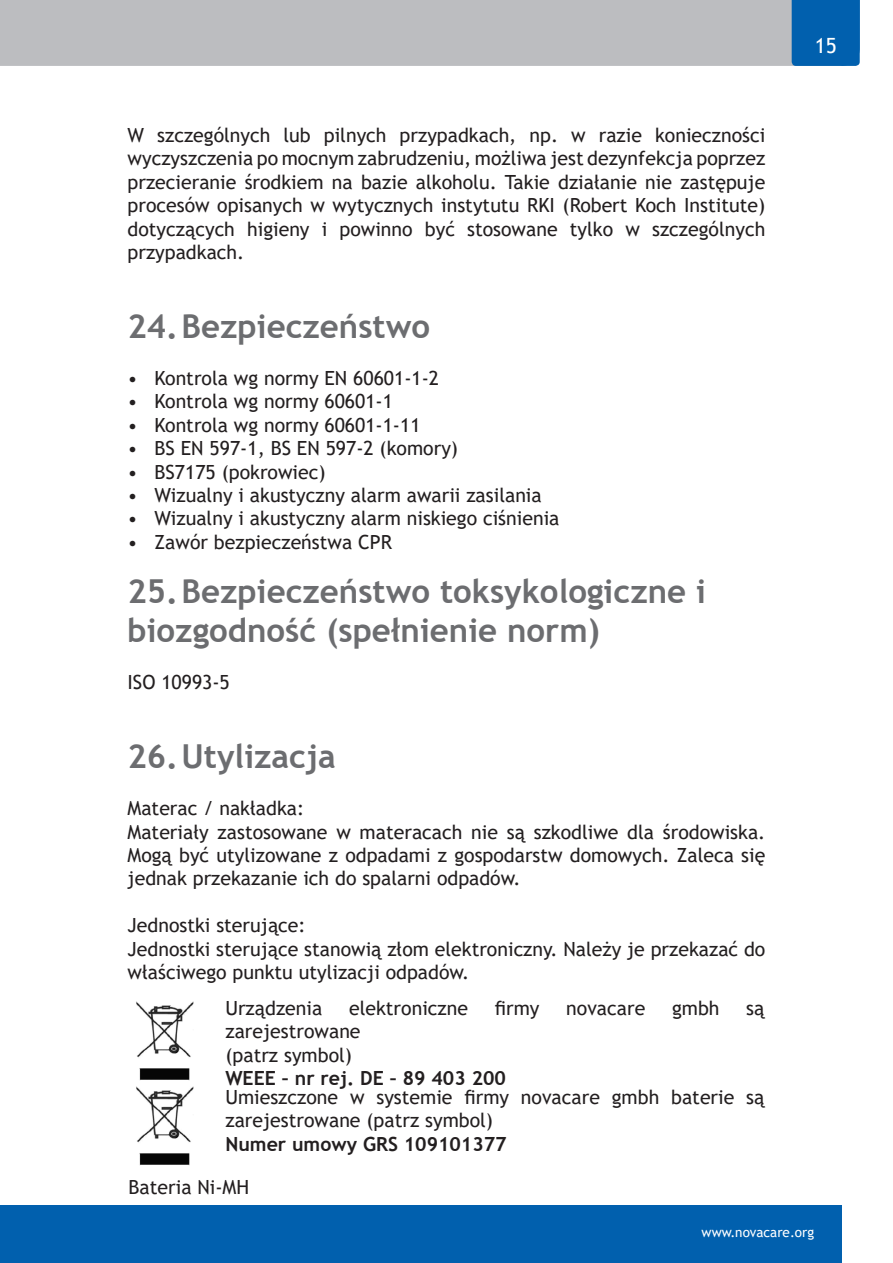
<style>
.page{position:relative;width:893px;height:1263px;background:#fff}
.page>*{position:absolute;margin:0;border:0;box-sizing:border-box;transform-origin:0 0}
.t1{font:700 33px/39.6px "Trebuchet MS";color:#6c6d70}
.t2{font:21px "Trebuchet MS";color:#fff}
.t3{font:19.5px/23.4px "Trebuchet MS";color:#231f20}
.t4{font:700 19.5px "Trebuchet MS";color:#231f20}
.t5{font:13.5px "Trebuchet MS";color:#fff}
</style>
<div class="page">
<div style="left:0;top:0;width:792px;height:66px;background:#bcbdc0"></div>
<div style="left:0;top:1205px;width:842px;height:58px;background:#0160ae"></div>
<div style="left:792px;top:0;width:68px;height:66px;background:#0160ae"></div>
<img style="left:136px;top:1001px;width:57px;height:79px">
<img style="left:136px;top:1086px;width:57px;height:79px">
<p class="t3" style="left:128px;top:123px;width:639px;text-align:justify">W szczególnych lub pilnych przypadkach, np. w razie konieczności wyczyszczenia po mocnym zabrudzeniu, możliwa jest dezynfekcja poprzez przecieranie środkiem na bazie alkoholu. Takie działanie nie zastępuje procesów opisanych w wytycznych instytutu RKI (Robert Koch Institute) dotyczących higieny i powinno być stosowane tylko w szczególnych przypadkach.</p>
<h1 class="t1" style="left:128px;top:307px;width:304px">24. Bezpieczeństwo</h1>
<p class="t3" style="left:128px;top:366px;width:313px">• Kontrola wg normy EN 60601-1-2</p>
<p class="t3" style="left:128px;top:390px;width:267px">• Kontrola wg normy 60601-1</p>
<p class="t3" style="left:128px;top:413px;width:294px">• Kontrola wg normy 60601-1-11</p>
<p class="t3" style="left:128px;top:436px;width:332px">• BS EN 597-1, BS EN 597-2 (komory)</p>
<p class="t3" style="left:128px;top:460px;width:200px">• BS7175 (pokrowiec)</p>
<p class="t3" style="left:128px;top:483px;width:416px">• Wizualny i akustyczny alarm awarii zasilania</p>
<p class="t3" style="left:128px;top:507px;width:433px">• Wizualny i akustyczny alarm niskiego ciśnienia</p>
<p class="t3" style="left:128px;top:530px;width:266px">• Zawór bezpieczeństwa CPR</p>
<h1 class="t1" style="left:128px;top:571px;width:580px">25. Bezpieczeństwo toksykologiczne i biozgodność (spełnienie norm)</h1>
<p class="t3" style="left:128px;top:670px;width:104px">ISO 10993-5</p>
<h1 class="t1" style="left:128px;top:737px;width:210px">26. Utylizacja</h1>
<p class="t3" style="left:128px;top:796px;width:639px">Materac / nakładka:<br>Materiały zastosowane w materacach nie są szkodliwe dla środowiska.<br>Mogą być utylizowane z odpadami z gospodarstw domowych. Zaleca się jednak przekazanie ich do spalarni odpadów.</p>
<p class="t3" style="left:128px;top:913px;width:639px">Jednostki sterujące:<br>Jednostki sterujące stanowią złom elektroniczny. Należy je przekazać do właściwego punktu utylizacji odpadów.</p>
<p class="t3" style="left:225px;top:996px;width:98px">Urządzenia</p>
<p class="t3" style="left:349px;top:996px;width:121px">elektroniczne</p>
<p class="t3" style="left:495px;top:996px;width:46px">firmy</p>
<p class="t3" style="left:566px;top:996px;width:81px">novacare</p>
<p class="t3" style="left:672px;top:996px;width:49px">gmbh</p>
<p class="t3" style="left:746px;top:996px;width:20px">są</p>
<p class="t3" style="left:225px;top:1019px;width:137px">zarejestrowane (patrz symbol)</p>
<p class="t4" style="left:225px;top:1066px;width:282px">WEEE – nr rej. DE – 89 403 200</p>
<p class="t3" style="left:225px;top:1085px;width:540px">Umieszczone w systemie firmy novacare gmbh baterie są zarejestrowane (patrz symbol)</p>
<p class="t4" style="left:225px;top:1131px;width:283px">Numer umowy GRS 109101377</p>
<p class="t3" style="left:129px;top:1175px;width:122px">Bateria Ni-MH</p>
<p class="t2" style="left:815px;top:32px;width:24px">15</p>
<p class="t5" style="left:702px;top:1223px;width:114px">www.novacare.org</p>
</div>
